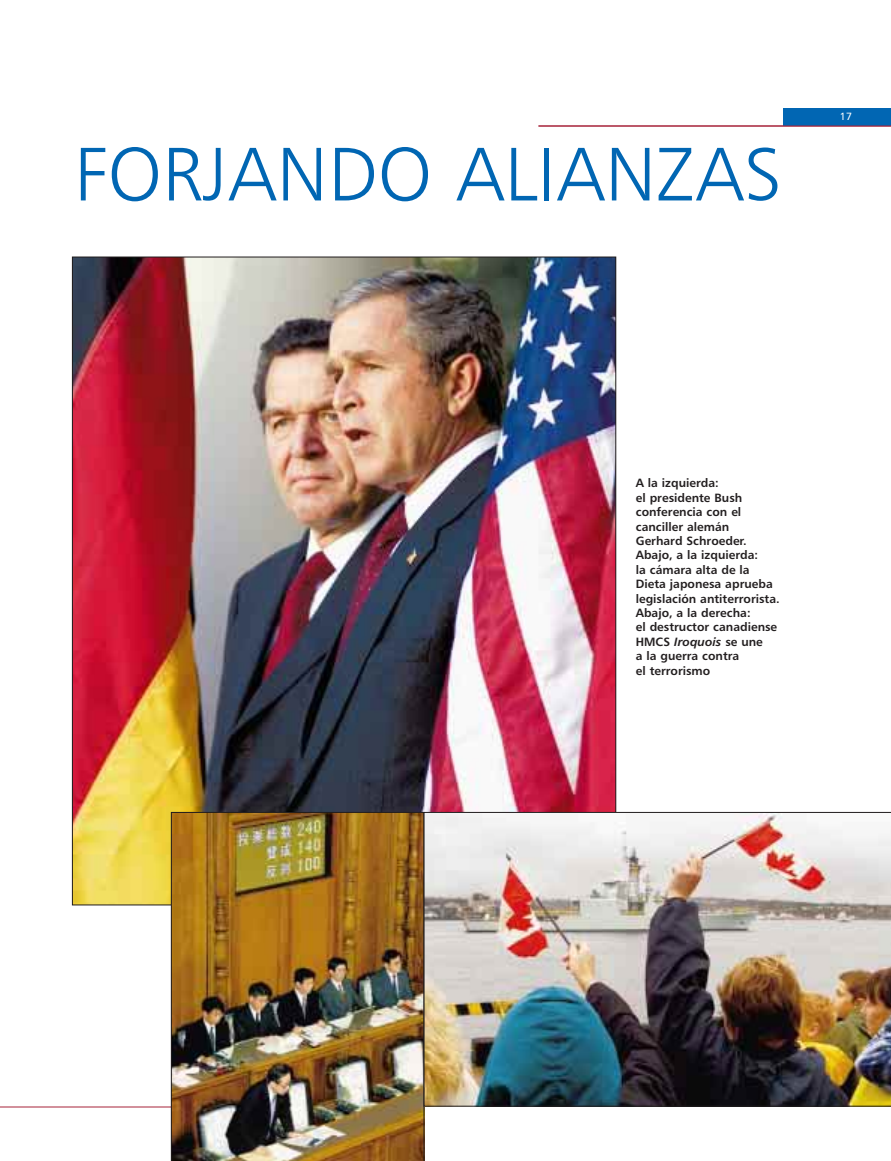
<style>
.page{position:relative;width:891px;height:1161px;background:#fff}
.page>*{position:absolute;margin:0;border:0;box-sizing:border-box;transform-origin:0 0}
.t1{font:75.75px "Humanist 777 BT Light B";color:#0166b3}
.t2{font:12px/14.4px "Humanist 777 BT Bold B";color:#231f20}
.t3{font:10.5px "Humanist 777 BT Roman B";color:#fff}
.s1{font-family:"Humanist 777 BT Bold Italic B"}
</style>
<div class="page">
<div style="left:783px;top:108px;width:108px;height:18px;background:#0166b3"></div>
<hr style="left:1px;top:1107px;width:178px;height:1px;background:#a72239">
<hr style="left:538px;top:126px;width:353px;height:1px;background:#a72239">
<img style="left:74px;top:259px;width:540px;height:644px">
<img style="left:171px;top:812px;width:253px;height:349px">
<img style="left:424px;top:812px;width:467px;height:295px">
<h1 class="t1" style="left:74px;top:144px;width:709px">FORJANDO ALIANZAS</h1>
<p class="t3" style="left:840px;top:112px;width:14px">17</p>
<p class="t2" style="left:636px;top:477px;width:145px">A la izquierda:<br>el presidente Bush conferencia con el canciller alemán<br>Gerhard Schroeder.<br>Abajo, a la izquierda:<br>la cámara alta de la<br>Dieta japonesa aprueba legislación antiterrorista.<br>Abajo, a la derecha:<br>el destructor canadiense<br>HMCS <span class="s1">Iroquois</span> se une<br>a la guerra contra<br>el terrorismo</p>
</div>
